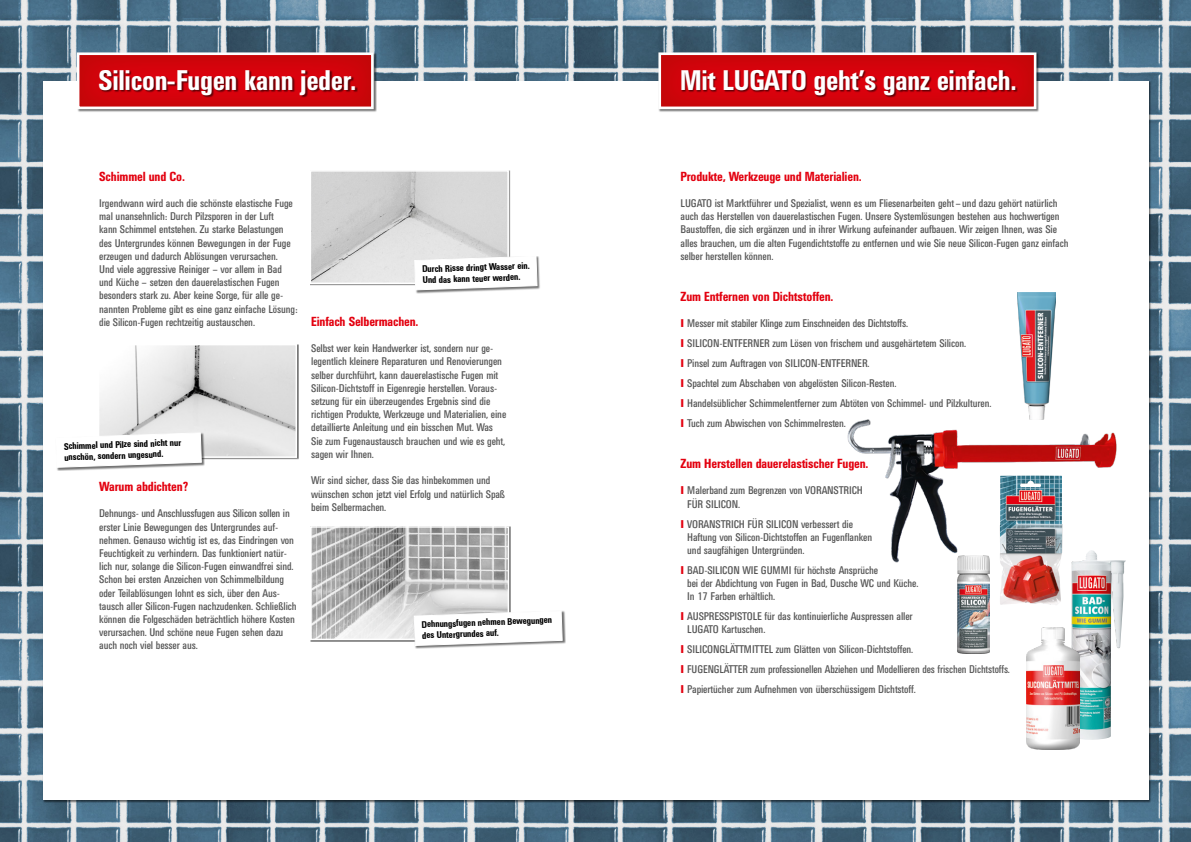
<style>
.page{position:relative;width:1191px;height:842px;background:#fff}
.page>*{position:absolute;margin:0;border:0;box-sizing:border-box;transform-origin:0 0}
.t1{font:500 condensed 28px "UN11";color:#fff}
.t2{font:500 condensed 13px "UN11";color:#e3000f}
.t3{font:condensed 11px/13.2px "UN11";color:#565656}
.t4{font:500 condensed 9.5px/11px "UN11";color:#000}
.s1{font-weight:500;font-size:16px;color:#e3000f}
</style>
<div class="page">
<img style="left:0;top:0;width:1191px;height:842px">
<div style="left:43px;top:81px;width:1105px;height:718px;background:#fff"></div>
<div style="left:77px;top:52px;width:300px;height:61px;background:#000;opacity:.55"></div>
<div style="left:77px;top:52px;width:297px;height:57px;background:#ce040a;border:3px solid #fff"></div>
<div style="left:100px;top:70px;width:258px;height:28px;background:#000;opacity:.55"></div>
<img style="left:100px;top:346px;width:195px;height:110px">
<div style="left:98px;top:344px;width:199px;height:114px;border:1px solid #fff"></div>
<div style="left:55px;top:432px;width:150px;height:39px;background:#000;opacity:.55"></div>
<svg style="left:55px;top:432px;width:147px;height:36px"></svg>
<img style="left:312px;top:172px;width:195px;height:110px">
<div style="left:310px;top:170px;width:199px;height:114px;border:1px solid #fff"></div>
<div style="left:414px;top:256px;width:127px;height:38px;background:#000;opacity:.55"></div>
<svg style="left:414px;top:255px;width:124px;height:36px"></svg>
<img style="left:312px;top:528px;width:195px;height:110px">
<div style="left:310px;top:526px;width:199px;height:114px;border:1px solid #fff"></div>
<div style="left:414px;top:610px;width:152px;height:39px;background:#000;opacity:.55"></div>
<svg style="left:413px;top:610px;width:150px;height:36px"></svg>
<img style="left:847px;top:419px;width:270px;height:150px">
<img style="left:999px;top:476px;width:63px;height:129px">
<img style="left:957px;top:555px;width:32px;height:99px">
<div style="left:658px;top:52px;width:381px;height:61px;background:#000;opacity:.55"></div>
<div style="left:658px;top:52px;width:378px;height:57px;background:#ce040a;border:3px solid #fff"></div>
<div style="left:681px;top:70px;width:337px;height:28px;background:#000;opacity:.55"></div>
<img style="left:1071px;top:550px;width:55px;height:190px">
<img style="left:1026px;top:627px;width:53px;height:122px">
<img style="left:1018px;top:292px;width:37px;height:128px">
<h1 class="t1" style="left:99px;top:64px;width:259px">Silicon-Fugen kann jeder.</h1>
<p class="t2" style="left:99px;top:168px;width:87px">Schimmel und Co.</p>
<p class="t3" style="left:99px;top:196px;width:200px">Irgendwann wird auch die schönste elastische Fuge mal unansehnlich: Durch Pilzsporen in der Luft<br>kann Schimmel entstehen. Zu starke Belastungen des Untergrundes können Bewegungen in der Fuge erzeugen und dadurch Ablösungen verursachen.<br>Und viele aggressive Reiniger – vor allem in Bad und Küche – setzen den dauerelastischen Fugen besonders stark zu. Aber keine Sorge, für alle ge&shy;nannten Probleme gibt es eine ganz einfache Lösung: die Silicon-Fugen rechtzeitig austauschen.</p>
<p class="t4" style="left:64px;top:441px;width:119px;rotate:-2deg">Schimmel und Pilze sind nicht nur unschön, sondern ungesund.</p>
<p class="t2" style="left:99px;top:479px;width:90px">Warum abdichten?</p>
<p class="t3" style="left:99px;top:507px;width:199px">Dehnungs- und Anschlussfugen aus Silicon sollen in erster Linie Bewegungen des Untergrundes auf&shy;nehmen. Genauso wichtig ist es, das Eindringen von Feuchtigkeit zu verhindern. Das funktioniert natür&shy;lich nur, solange die Silicon-Fugen einwandfrei sind.<br>Schon bei ersten Anzeichen von Schimmelbildung oder Teilablösungen lohnt es sich, über den Aus&shy;tausch aller Silicon-Fugen nachzudenken. Schließlich können die Folgeschäden beträchtlich höhere Kosten verursachen. Und schöne neue Fugen sehen dazu auch noch viel besser aus.</p>
<p class="t4" style="left:422px;top:264px;width:109px;rotate:-2deg">Durch Risse dringt Wasser ein.<br>Und das kann teuer werden.</p>
<p class="t2" style="left:311px;top:314px;width:109px">Einfach Selbermachen.</p>
<p class="t3" style="left:311px;top:342px;width:196px">Selbst wer kein Handwerker ist, sondern nur ge&shy;legentlich kleinere Reparaturen und Renovierungen selber durchführt, kann dauerelastische Fugen mit Silicon-Dichtstoff in Eigenregie herstellen. Voraus&shy;setzung für ein überzeugendes Ergebnis sind die richtigen Produkte, Werkzeuge und Materialien, eine detaillierte Anleitung und ein bisschen Mut. Was Sie zum Fugenaustausch brauchen und wie es geht, sagen wir Ihnen.</p>
<p class="t3" style="left:311px;top:474px;width:195px">Wir sind sicher, dass Sie das hinbekommen und wünschen schon jetzt viel Erfolg und natürlich Spaß beim Selbermachen.</p>
<p class="t4" style="left:421px;top:619px;width:132px;rotate:-2deg">Dehnungsfugen nehmen Bewegungen des Untergrundes auf.</p>
<h1 class="t1" style="left:680px;top:64px;width:338px">Mit LUGATO geht’s ganz einfach.</h1>
<p class="t2" style="left:680px;top:168px;width:183px">Produkte, Werkzeuge und Materialien.</p>
<p class="t3" style="left:680px;top:196px;width:389px">LUGATO ist Marktführer und Spezialist, wenn es um Fliesenarbeiten geht – und dazu gehört natürlich auch das Herstellen von dauerelastischen Fugen. Unsere Systemlösungen bestehen aus hochwertigen Baustoffen, die sich ergänzen und in ihrer Wirkung aufeinander aufbauen. Wir zeigen Ihnen, was Sie alles brauchen, um die alten Fugendichtstoffe zu entfernen und wie Sie neue Silicon-Fugen ganz einfach selber herstellen können.</p>
<p class="t2" style="left:680px;top:289px;width:154px">Zum Entfernen von Dichtstoffen.</p>
<p class="t3" style="left:680px;top:313px;width:312px;line-height:19.9px"><span class="s1">ı</span> Messer mit stabiler Klinge zum Einschneiden des Dichtstoffs.<br><span class="s1">ı</span> SILICON-ENTFERNER zum Lösen von frischem und ausgehärtetem Silicon.<br><span class="s1">ı</span> Pinsel zum Auftragen von SILICON-ENTFERNER.<br><span class="s1">ı</span> Spachtel zum Abschaben von abgelösten Silicon-Resten.<br><span class="s1">ı</span> Handelsüblicher Schimmelentferner zum Abtöten von Schimmel- und Pilzkulturen. <span class="s1">ı</span> Tuch zum Abwischen von Schimmelresten.</p>
<p class="t2" style="left:680px;top:456px;width:189px">Zum Herstellen dauerelastischer Fugen.</p>
<p class="t3" style="left:687px;top:484px;width:177px;text-indent:-7px"><span class="s1">ı</span> Malerband zum Begrenzen von VORANSTRICH<br>FÜR SILICON.</p>
<p class="t3" style="left:687px;top:517px;width:186px;text-indent:-7px"><span class="s1">ı</span> VORANSTRICH FÜR SILICON verbessert die<br>Haftung von Silicon-Dichtstoffen an Fugenflanken und saugfähigen Untergründen.</p>
<p class="t3" style="left:687px;top:563px;width:233px;text-indent:-7px"><span class="s1">ı</span> BAD-SILICON WIE GUMMI für höchste Ansprüche<br>bei der Abdichtung von Fugen in Bad, Dusche WC und Küche.<br>In 17 Farben erhältlich.</p>
<p class="t3" style="left:687px;top:610px;width:227px;text-indent:-7px"><span class="s1">ı</span> AUSPRESSPISTOLE für das kontinuierliche Auspressen aller<br>LUGATO Kartuschen.</p>
<p class="t3" style="left:680px;top:639px;width:331px;line-height:19.9px"><span class="s1">ı</span> SILICONGLÄTTMITTEL zum Glätten von Silicon-Dichtstoffen.<br><span class="s1">ı</span> FUGENGLÄTTER zum professionellen Abziehen und Modellieren des frischen Dichtstoffs. <span class="s1">ı</span> Papiertücher zum Aufnehmen von überschüssigem Dichtstoff.</p>
</div>
